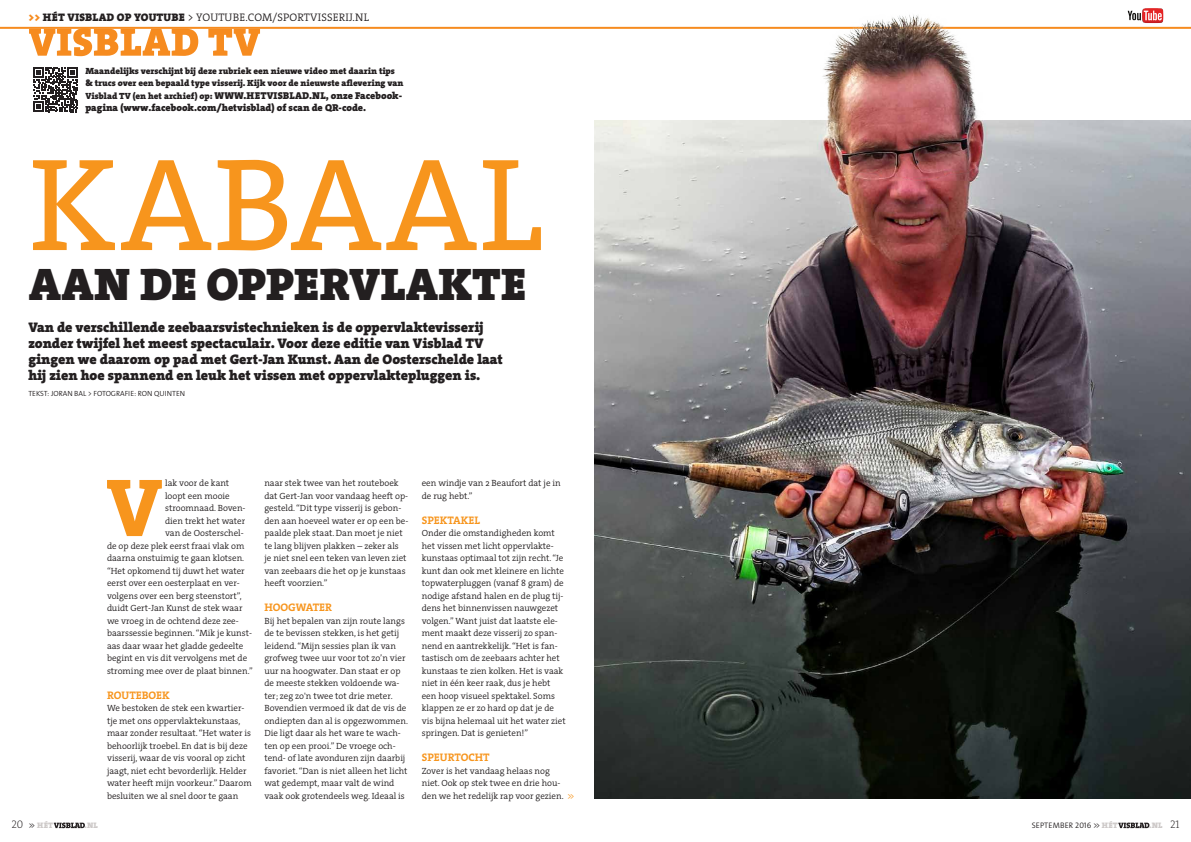
<style>
.page{position:relative;width:1191px;height:842px;background:#fff}
.page>*{position:absolute;margin:0;border:0;box-sizing:border-box;transform-origin:0 0}
.t1{font:133px "The Serif HP5 Plain";letter-spacing:.015em;color:#f7951d}
.t2{font:83.1px "The Serif HP8 Ex Bld";color:#f7951d}
.t3{font:46px "The Serif HP9 Blk";color:#231f20}
.t4{font:14px/16px "The Serif HP9 Blk";color:#231f20}
.t5{font:11px "The Serif HP4 Se Lig";letter-spacing:.015em;color:#231f20}
.t6{font:11px "The Serif HP7 Bld";color:#f7951d}
.t7{font:10px/12.5px "The Serif HP9 Blk";color:#231f20}
.t8{font:9px/12.5px "The Serif HP4 Se Lig";color:#231f20}
.t9{font:9px/12.5px "The Serif HP9 Blk";color:#231f20}
.t10{font:300 8px "The Sans Os F";letter-spacing:.015em;color:#231f20}
.t11{font:8px "The Serif HP9 Blk";letter-spacing:.03em;color:#cdc9c8}
.t12{font:300 7.5px "The Sans Os F";color:#231f20}
.s1{font-family:"The Serif HP9 Blk";color:#f68b1f}
.s2{font-family:"The Serif HP9 Blk"}
.s3{font-size:9px}
.s4{font-family:"The Sans Os F";font-weight:300;font-size:8.5px;color:#f7951d}
.s5{font-family:"The Serif HP2 Ex Lig";font-size:11px;color:#231f20}
.s6{font-family:"The Sans Os F";font-weight:300;color:#231f20}
.s7{font-family:"The Serif HP9 Blk";font-weight:400;color:#cdc9c8}
</style>
<div class="page">
<img style="left:594px;top:210px;width:597px;height:589px">
<svg style="left:54px;top:822px;width:31px;height:6px"></svg>
<svg style="left:1118px;top:822px;width:31px;height:6px"></svg>
<hr style="left:0;top:27px;width:1191px;height:2px;background:#f68b1f">
<svg style="left:29px;top:28px;width:231px;height:28px"></svg>
<img style="left:572px;top:8px;width:619px;height:202px">
<svg style="left:33px;top:67px;width:45px;height:45px"></svg>
<p class="t5" style="left:28px;top:10px;width:342px"><span class="s1">&gt;&gt;</span> <span class="s2">HÉT VISBLAD OP YOUTUBE</span> &gt; YOUTUBE.COM/SPORTVISSERIJ.NL</p>
<p class="t9" style="left:85px;top:64px;width:319px">Maandelijks verschijnt bij deze rubriek een nieuwe video met daarin tips &amp; trucs over een bepaald type visserij. Kijk voor de nieuwste aflevering van</p>
<p class="t7" style="left:85px;top:89px;width:318px"><span class="s3">Visblad TV (en het archief) op:</span> WWW.HETVISBLAD.NL, onze Facebook&shy;pagina (www.facebook.com/hetvisblad) of scan de QR-code.</p>
<h1 class="t1" style="left:29px;top:119px;width:515px">KABAAL</h1>
<h3 class="t3" style="left:29px;top:253px;width:499px">AAN DE OPPERVLAKTE</h3>
<p class="t4" style="left:28px;top:319px;width:476px">Van de verschillende zeebaarsvistechnieken is de oppervlaktevisserij zonder twijfel het meest spectaculair. Voor deze editie van Visblad TV gingen we daarom op pad met Gert-Jan Kunst. Aan de Oosterschelde laat hij zien hoe spannend en leuk het vissen met oppervlaktepluggen is.</p>
<p class="t12" style="left:28px;top:389px;width:158px">TEKST: JORAN BAL &gt; FOTOGRAFIE: RON QUINTEN</p>
<h2 class="t2" style="left:106px;top:452px;width:58px">V</h2>
<p class="t8" style="left:165px;top:477px;width:66px">lak voor de kant</p>
<p class="t8" style="left:165px;top:489px;width:66px">loopt een mooie</p>
<p class="t8" style="left:165px;top:502px;width:82px">stroomnaad. Boven-</p>
<p class="t8" style="left:165px;top:514px;width:82px">dien trekt het water</p>
<p class="t8" style="left:165px;top:527px;width:80px">van de Oosterschel-</p>
<p class="t8" style="left:107px;top:539px;width:139px">de op deze plek eerst fraai vlak om</p>
<p class="t8" style="left:107px;top:552px;width:139px">daarna onstuimig te gaan klotsen.</p>
<p class="t8" style="left:107px;top:564px;width:139px">“Het opkomend tij duwt het water</p>
<p class="t8" style="left:107px;top:577px;width:134px">eerst over een oesterplaat en ver-</p>
<p class="t8" style="left:107px;top:589px;width:136px">volgens over een berg steenstort”,</p>
<p class="t8" style="left:107px;top:602px;width:137px">duidt Gert-Jan Kunst de stek waar</p>
<p class="t8" style="left:107px;top:614px;width:133px">we vroeg in de ochtend deze zee-</p>
<p class="t8" style="left:107px;top:627px;width:146px">baarssessie beginnen. “Mik je kunst-</p>
<p class="t8" style="left:107px;top:639px;width:138px">aas daar waar het gladde gedeelte</p>
<p class="t8" style="left:107px;top:652px;width:142px">begint en vis dit vervolgens met de</p>
<p class="t8" style="left:107px;top:664px;width:147px">stroming mee over de plaat binnen.”</p>
<p class="t6" style="left:107px;top:687px;width:64px">ROUTEBOEK</p>
<p class="t8" style="left:107px;top:702px;width:146px">We bestoken de stek een kwartier&shy;tje met ons oppervlaktekunstaas, maar zonder resultaat. “Het water is behoorlijk troebel. En dat is bij deze visserij, waar de vis vooral op zicht jaagt, niet echt bevorderlijk. Helder water heeft mijn voorkeur.” Daarom besluiten we al snel door te gaan</p>
<p class="t8" style="left:264px;top:477px;width:145px">naar stek twee van het routeboek dat Gert-Jan voor vandaag heeft op&shy;gesteld. “Dit type visserij is gebon&shy;den aan hoeveel water er op een be&shy;paalde plek staat. Dan moet je niet te lang blijven plakken – zeker als<br>je niet snel een teken van leven ziet van zeebaars die het op je kunstaas heeft voorzien.”</p>
<p class="t6" style="left:264px;top:600px;width:69px">HOOGWATER</p>
<p class="t8" style="left:264px;top:614px;width:145px">Bij het bepalen van zijn route langs de te bevissen stekken, is het getij leidend. “Mijn sessies plan ik van grofweg twee uur voor tot zo’n vier uur na hoogwater. Dan staat er op de meeste stekken voldoende wa&shy;ter; zeg zo'n twee tot drie meter.<br>Bovendien vermoed ik dat de vis de ondiepten dan al is opgezwommen.<br>Die ligt daar als het ware te wach&shy;ten op een prooi.” De vroege och&shy;tend- of late avonduren zijn daarbij favoriet. “Dan is niet alleen het licht wat gedempt, maar valt de wind vaak ook grotendeels weg. Ideaal is</p>
<p class="t8" style="left:422px;top:477px;width:140px">een windje van 2 Beaufort dat je in de rug hebt.”</p>
<p class="t6" style="left:422px;top:512px;width:60px">SPEKTAKEL</p>
<p class="t8" style="left:422px;top:527px;width:145px">Onder die omstandigheden komt het vissen met licht oppervlakte&shy;kunstaas optimaal tot zijn recht. “Je kunt dan ook met kleinere en lichte topwaterpluggen (vanaf 8 gram) de nodige afstand halen en de plug tij&shy;dens het binnenvissen nauwgezet volgen.” Want juist dat laatste ele&shy;ment maakt deze visserij zo span&shy;nend en aantrekkelijk. “Het is fan&shy;tastisch om de zeebaars achter het kunstaas te zien kolken. Het is vaak niet in één keer raak, dus je hebt een hoop visueel spektakel. Soms klappen ze er zo hard op dat je de vis bijna helemaal uit het water ziet springen. Dat is genieten!”</p>
<p class="t6" style="left:422px;top:750px;width:69px">SPEURTOCHT</p>
<p class="t8" style="left:422px;top:764px;width:140px">Zover is het vandaag helaas nog niet. Ook op stek twee en drie hou-</p>
<p class="t8" style="left:422px;top:789px;width:154px">den we het redelijk rap voor gezien. <span class="s4">&gt;&gt;</span></p>
<p class="t11" style="left:11px;top:820px;width:43px"><span class="s5">20</span> <span class="s6">&gt;&gt;</span> HÉT</p>
<p class="t11" style="left:85px;top:820px;width:15px">.NL</p>
<p class="t10" style="left:1031px;top:820px;width:88px">SEPTEMBER 2016 &gt;&gt; <span class="s7">HÉT</span></p>
<p class="t11" style="left:1149px;top:820px;width:32px">.NL <span class="s5">21</span></p>
</div>
